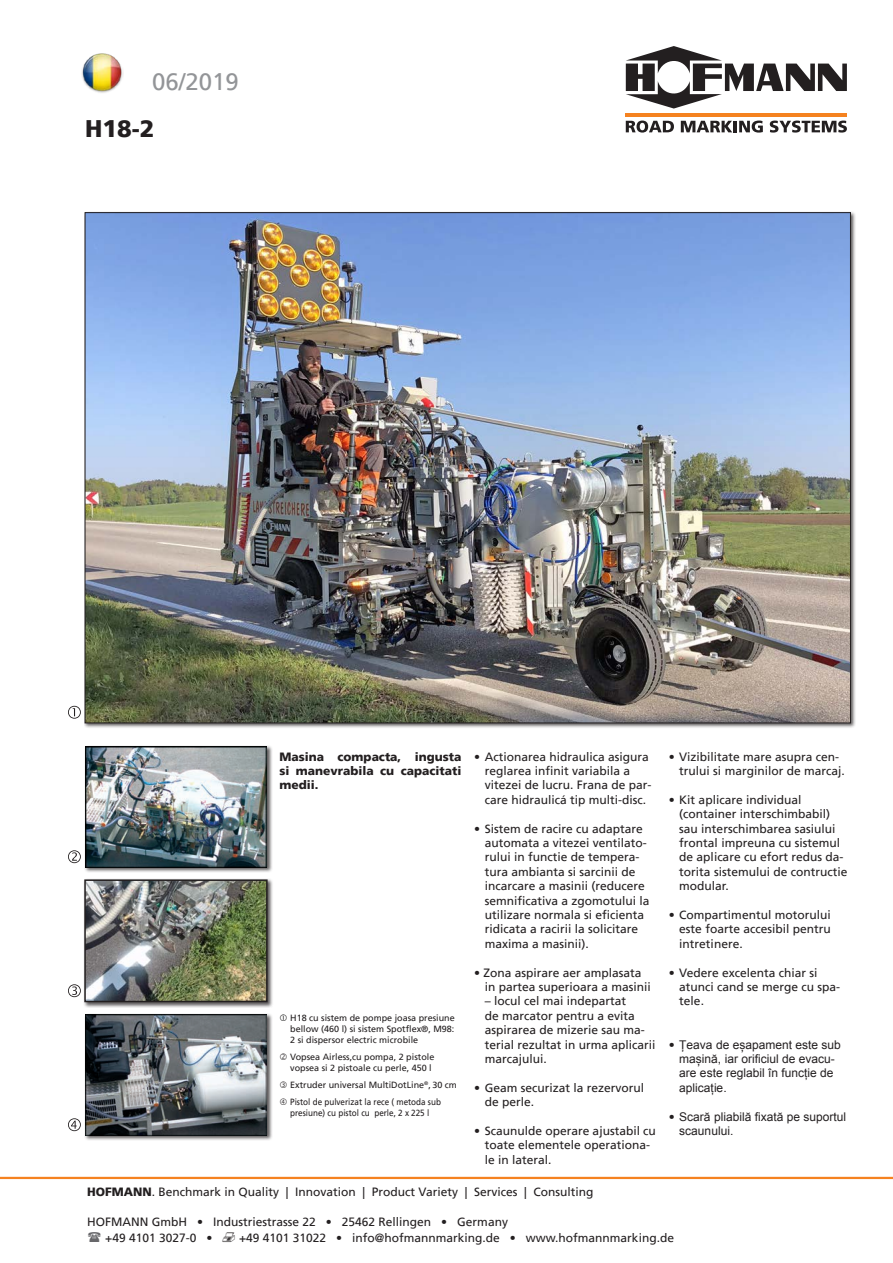
<style>
.page{position:relative;width:893px;height:1263px;background:#fff}
.page>*{position:absolute;margin:0;border:0;box-sizing:border-box;transform-origin:0 0}
.t1{font:24px "Frutiger";color:#939598}
.t2{font:900 24px "Frutiger";color:#231f20}
.Sprechpunkte{font:12px/14.4px "Frutiger";color:#231f20}
.Sprechpunkte-2{font:12px/14.4px "Arial";color:#231f20}
.Bildsub{font:900 12px/14.4px "Frutiger";color:#231f20;text-align:justify}
.t3{font:9px/10.8px "Frutiger";color:#231f20;text-align:justify}
.t4{font:9px/10.8px "Frutiger";color:#231f20;scale:.9 1}
.s1{font-weight:900}
.s2{font-family:"Frutiger"}
.s3{font-family:"Mar Vo Sym";font-size:13.5px}
</style>
<div class="page">
<div style="left:84px;top:745px;width:188px;height:128px;background:#231f20;opacity:.75"></div>
<img style="left:85px;top:746px;width:182px;height:121px">
<div style="left:84px;top:1013px;width:188px;height:128px;background:#231f20;opacity:.75"></div>
<img style="left:85px;top:1014px;width:182px;height:121px">
<svg style="left:68px;top:1118px;width:13px;height:13px"></svg>
<svg style="left:68px;top:984px;width:13px;height:13px"></svg>
<svg style="left:68px;top:850px;width:13px;height:13px"></svg>
<svg style="left:68px;top:706px;width:13px;height:13px"></svg>
<hr style="left:626px;top:113px;width:221px;height:3px;background:#f58220">
<svg style="left:626px;top:46px;width:221px;height:63px"></svg>
<svg style="left:626px;top:121px;width:48px;height:12px"></svg>
<svg style="left:681px;top:121px;width:82px;height:12px"></svg>
<svg style="left:770px;top:121px;width:77px;height:12px"></svg>
<img style="left:81px;top:53px;width:42px;height:40px">
<hr style="left:0;top:1177px;width:893px;height:2px;background:#f58220">
<img style="left:87px;top:214px;width:762px;height:507px">
<div style="left:83px;top:878px;width:190px;height:130px;background:#231f20;opacity:.75"></div>
<img style="left:87px;top:882px;width:178px;height:117px">
<div style="left:84px;top:879px;width:184px;height:123px;border:2px solid #231f20"></div>
<p class="t1" style="left:152px;top:67px;width:88px">06/2019</p>
<p class="t2" style="left:85px;top:114px;width:71px">H18-2</p>
<p class="Bildsub" style="left:280px;top:749px;width:183px">Masina compacta, ingusta si manevrabila cu capacitati medii.</p>
<p class="Sprechpunkte" style="left:485px;top:749px;width:168px;text-indent:-11px">• Actionarea hidraulica asigura reglarea infinit variabila a vitezei de lucru. Frana de par&shy;care hidraulicá tip multi-disc.</p>
<p class="Sprechpunkte" style="left:485px;top:821px;width:166px;text-indent:-11px">• Sistem de racire cu adaptare automata a vitezei ventilato&shy;rului in functie de tempera&shy;tura ambianta si sarcinii de incarcare a masinii (reducere semnificativa a zgomotului la utilizare normala si eficienta ridicata a racirii la solicitare maxima a masinii).</p>
<p class="Sprechpunkte" style="left:485px;top:965px;width:168px;text-indent:-11px">• Zona aspirare aer amplasata in partea superioara a masinii</p>
<p class="Sprechpunkte" style="left:485px;top:994px;width:172px">– locul cel mai indepartat<br>de marcator pentru a evita aspirarea de mizerie sau ma&shy;terial rezultat in urma aplicarii marcajului.</p>
<p class="Sprechpunkte" style="left:485px;top:1080px;width:161px;text-indent:-11px">• Geam securizat la rezervorul de perle.</p>
<p class="Sprechpunkte" style="left:485px;top:1124px;width:173px;text-indent:-11px">• Scaunulde operare ajustabil cu toate elementele operationa&shy;le in lateral.</p>
<p class="t3" style="left:290px;top:1013px;width:166px">H18 cu sistem de pompe joasa presiune bellow (460 l) si sistem Spotflex®, M98:<br>2 si dispersor electric microbile</p>
<p class="t3" style="left:290px;top:1051px;width:146px">Vopsea Airless,cu pompa, 2 pistole vopsea si 2 pistoale cu perle, 450 l</p>
<p class="t3" style="left:290px;top:1079px;width:168px">Extruder universal MultiDotLine<sup>®</sup>, 30 cm</p>
<p class="t4" style="left:290px;top:1096px;width:169px">Pistol de pulverizat la rece ( metoda sub presiune) cu pistol cu perle, 2 x 225 l</p>
<p class="Sprechpunkte" style="left:87px;top:1185px;width:508px"><span class="s1">HOFMANN</span>. Benchmark in Quality | Innovation | Product Variety | Services | Consulting</p>
<p class="Sprechpunkte" style="left:679px;top:749px;width:167px;text-indent:-11px">• Vizibilitate mare asupra cen&shy;trului si marginilor de marcaj.</p>
<p class="Sprechpunkte" style="left:679px;top:792px;width:170px;text-indent:-11px">• Kit aplicare individual (container interschimbabil) sau interschimbarea sasiului frontal impreuna cu sistemul de aplicare cu efort redus da&shy;torita sistemului de contructie modular.</p>
<p class="Sprechpunkte" style="left:679px;top:908px;width:153px;text-align:justify;text-indent:-11px">• Compartimentul motorului este foarte accesibil pentru intretinere.</p>
<p class="Sprechpunkte" style="left:679px;top:965px;width:162px;text-indent:-11px">• Vedere excelenta chiar si atunci cand se merge cu spa&shy;tele.</p>
<p class="Sprechpunkte-2" style="left:679px;top:1037px;width:163px;text-indent:-11px"><span class="s2">•</span> Țeava de eșapament este sub mașină, iar orificiul de evacu&shy;are este reglabil în funcție de aplicație.</p>
<p class="Sprechpunkte-2" style="left:679px;top:1109px;width:168px;text-indent:-11px"><span class="s2">•</span> Scară pliabilă fixată pe suportul scaunului.</p>
<p class="Sprechpunkte" style="left:87px;top:1215px;width:422px">HOFMANN GmbH • Industriestrasse 22 • 25462 Rellingen • Germany</p>
<p class="Sprechpunkte" style="left:105px;top:1231px;width:570px">+49 4101 3027-0 • <span class="s3">v</span> +49 4101 31022 • info@hofmannmarking.de • www.hofmannmarking.de</p>
</div>
